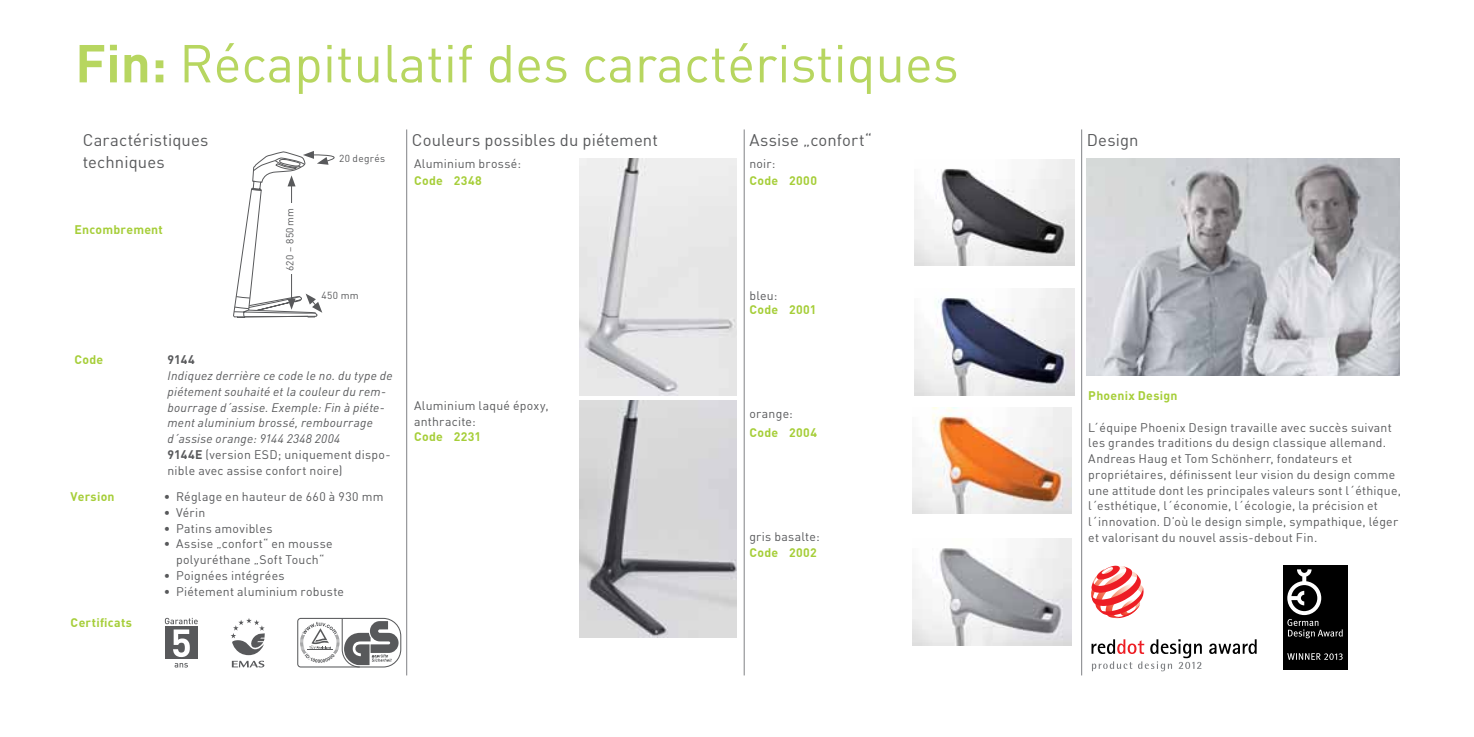
<style>
.page{position:relative;width:1474px;height:737px;background:#fff}
.page>*{position:absolute;margin:0;border:0;box-sizing:border-box;transform-origin:0 0}
.t1{font:52.5px "DIN";color:#b7d660}
.t2{font:16.62px/21.3px "DIN";letter-spacing:.01em;color:#58595b}
.t3{font:12.25px/15.8px "DIN";letter-spacing:.02em;color:#58595b}
.t4{font:italic 12.25px/15.8px "DIN";letter-spacing:.02em;color:#58595b}
.t5{font:700 12.25px "DIN";letter-spacing:.025em;color:#a6ce39}
.t6{font:700 12.25px "DIN";color:#58595b}
.t7{font:10.15px "DIN";letter-spacing:.035em;color:#58595b}
.s1{font-weight:700}
.s2{font-weight:700;font-style:normal}
.s3{font-style:normal}
</style>
<div class="page">
<img style="left:1086px;top:158px;width:313px;height:218px">
<svg style="left:1091px;top:565px;width:52px;height:53px"></svg>
<svg style="left:1091px;top:639px;width:110px;height:32px"></svg>
<svg style="left:1209px;top:639px;width:47px;height:15px"></svg>
<div style="left:1282px;top:565px;width:65px;height:104px;background:#000"></div>
<svg style="left:1287px;top:653px;width:55px;height:7px"></svg>
<svg style="left:1287px;top:569px;width:55px;height:69px"></svg>
<hr style="left:406px;top:129px;width:1px;height:546px;background:#808285">
<hr style="left:743px;top:129px;width:1px;height:546px;background:#808285">
<hr style="left:1081px;top:129px;width:1px;height:546px;background:#808285">
<svg style="left:231px;top:618px;width:34px;height:49px"></svg>
<svg style="left:297px;top:618px;width:104px;height:49px"></svg>
<img style="left:579px;top:158px;width:158px;height:237px">
<img style="left:579px;top:401px;width:158px;height:236px">
<img style="left:914px;top:159px;width:160px;height:107px">
<img style="left:914px;top:289px;width:160px;height:106px">
<img style="left:912px;top:407px;width:159px;height:107px">
<img style="left:912px;top:539px;width:159px;height:106px">
<svg style="left:233px;top:151px;width:102px;height:167px"></svg>
<div style="left:165px;top:626px;width:32px;height:33px;background:#58595b"></div>
<svg style="left:165px;top:618px;width:33px;height:39px"></svg>
<svg style="left:175px;top:663px;width:13px;height:4px"></svg>
<div style="left:283px;top:203px;width:13px;height:70px;background:#fff"></div>
<h1 class="t1" style="left:75px;top:31px;width:885px"><span class="s1">Fin:</span> Récapitulatif des caractéristiques</h1>
<h2 class="t2" style="left:83px;top:129px;width:127px">Caractéristiques techniques</h2>
<h2 class="t2" style="left:412px;top:129px;width:247px">Couleurs possibles du piétement</h2>
<h2 class="t2" style="left:749px;top:129px;width:124px">Assise „confort“</h2>
<p class="t7" style="left:339px;top:152px;width:48px">20 degrés</p>
<p class="t3" style="left:414px;top:156px;width:108px">Aluminium brossé:</p>
<p class="t5" style="left:414px;top:172px;width:69px">Code 2348</p>
<p class="t3" style="left:749px;top:156px;width:28px">noir:</p>
<p class="t5" style="left:749px;top:172px;width:69px">Code 2000</p>
<p class="t5" style="left:74px;top:222px;width:90px">Encombrement</p>
<p class="t7" style="left:283px;top:271px;width:64px;rotate:-90deg">620 – 850mm</p>
<p class="t7" style="left:321px;top:288px;width:39px">450 mm</p>
<p class="t5" style="left:74px;top:352px;width:30px">Code</p>
<p class="t5" style="left:71px;top:488px;width:45px">Version</p>
<p class="t5" style="left:71px;top:615px;width:63px">Certificats</p>
<p class="t6" style="left:167px;top:352px;width:29px">9144</p>
<p class="t4" style="left:167px;top:367px;width:227px">Indiquez derrière ce code le no. du type de piétement souhaité et la couleur du rem&shy;bourrage d´assise. Exemple: Fin à piéte&shy;ment aluminium brossé, rembourrage d´assise orange: 9144 2348 2004<br><span class="s2">9144E</span> <span class="s3">(version ESD; uniquement dispo&shy;nible avec assise confort noire)</span></p>
<p class="t3" style="left:164px;top:488px;width:221px">• Réglage en hauteur de 660 à 930 mm</p>
<p class="t3" style="left:164px;top:504px;width:43px">• Vérin</p>
<p class="t3" style="left:164px;top:520px;width:110px">• Patins amovibles</p>
<p class="t3" style="left:164px;top:536px;width:170px;text-align:center">• Assise „confort“ en mousse polyuréthane „Soft Touch“</p>
<p class="t3" style="left:164px;top:567px;width:122px">• Poignées intégrées</p>
<p class="t3" style="left:164px;top:583px;width:182px">• Piétement aluminium robuste</p>
<p class="t3" style="left:414px;top:397px;width:136px">Aluminium laqué époxy, anthracite:</p>
<p class="t5" style="left:414px;top:429px;width:69px">Code 2231</p>
<p class="t3" style="left:749px;top:287px;width:30px">bleu:</p>
<p class="t5" style="left:749px;top:301px;width:69px">Code 2001</p>
<p class="t3" style="left:749px;top:406px;width:45px">orange:</p>
<p class="t5" style="left:749px;top:424px;width:69px">Code 2004</p>
<p class="t3" style="left:749px;top:528px;width:72px">gris basalte:</p>
<p class="t5" style="left:749px;top:544px;width:69px">Code 2002</p>
<h2 class="t2" style="left:1086px;top:129px;width:53px">Design</h2>
<p class="t5" style="left:1088px;top:388px;width:91px">Phoenix Design</p>
<p class="t3" style="left:1088px;top:419px;width:314px">L´équipe Phoenix Design travaille avec succès suivant les grandes traditions du design classique allemand.<br>Andreas Haug et Tom Schönherr, fondateurs et propriétaires, définissent leur vision du design comme une attitude dont les principales valeurs sont l´éthique, l´esthétique, l´économie, l´écologie, la précision et l´innovation. D’où le design simple, sympathique, léger et valorisant du nouvel assis-debout Fin.</p>
</div>
